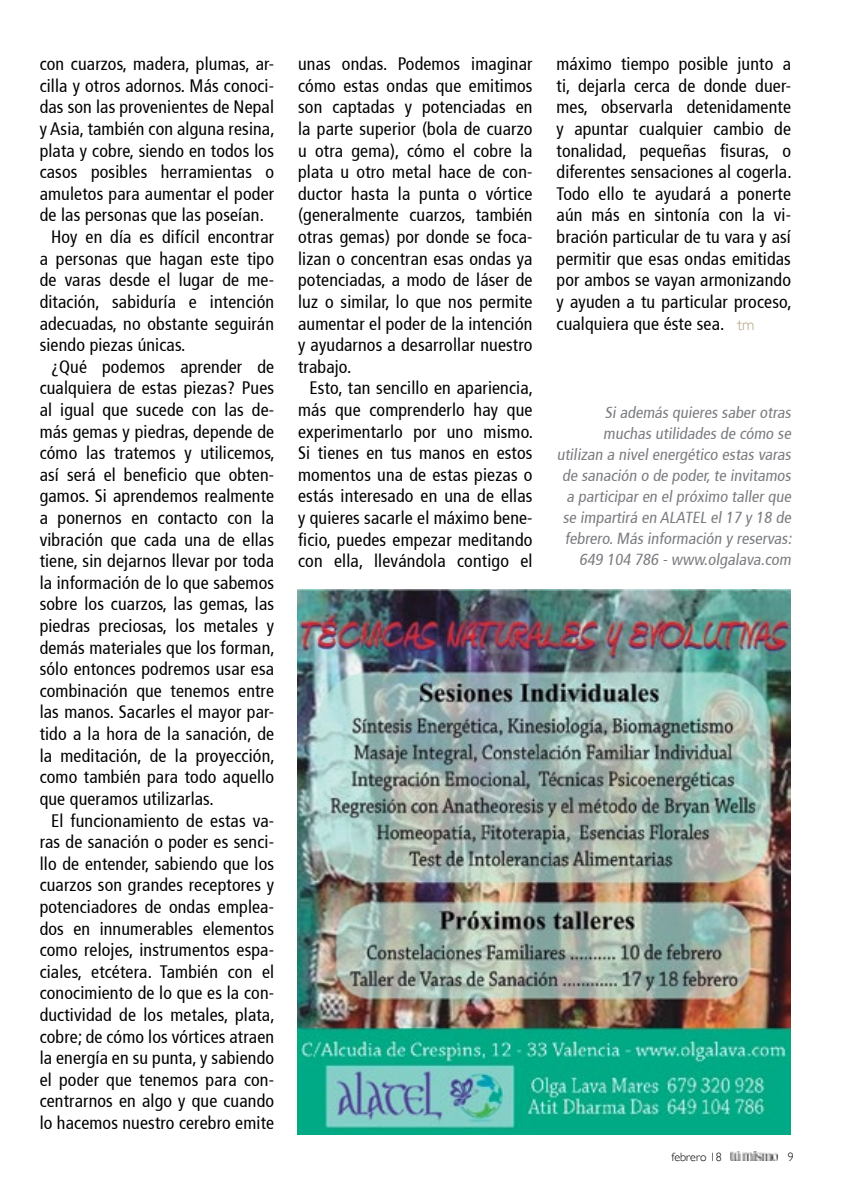
<style>
.page{position:relative;width:842px;height:1191px;background:#fff}
.page>*{position:absolute;margin:0;border:0;box-sizing:border-box;transform-origin:0 0}
.t1{font:condensed 18px/21.6px "Frutiger 57";letter-spacing:.01em;color:#000;text-align:justify}
.t2{font:condensed 16px/21px "Frutiger 57";color:#7a7c80;text-align:right}
.t3{font:300 12px "Gill Sans";color:#000}
.s1{font-family:"Gill Sans";font-weight:300;font-stretch:normal;font-size:16px;color:#b6a683}
</style>
<div class="page">
<img style="left:731px;top:1151px;width:46px;height:9px">
<img style="left:297px;top:590px;width:494px;height:544px">
<p class="t1" style="left:40px;top:53px;width:236px">con cuarzos, madera, plumas, ar-</p>
<p class="t1" style="left:40px;top:75px;width:236px">cilla y otros adornos. Más conoci-</p>
<p class="t1" style="left:40px;top:96px;width:236px">das son las provenientes de Nepal</p>
<p class="t1" style="left:40px;top:118px;width:237px">y Asia, también con alguna resina,</p>
<p class="t1" style="left:40px;top:140px;width:236px">plata y cobre, siendo en todos los</p>
<p class="t1" style="left:40px;top:161px;width:236px">casos posibles herramientas o</p>
<p class="t1" style="left:40px;top:183px;width:236px">amuletos para aumentar el poder</p>
<p class="t1" style="left:40px;top:204px;width:226px">de las personas que las poseían.</p>
<p class="t1" style="left:51px;top:226px;width:225px">Hoy en día es difícil encontrar</p>
<p class="t1" style="left:40px;top:248px;width:236px">a personas que hagan este tipo</p>
<p class="t1" style="left:40px;top:269px;width:236px">de varas desde el lugar de me-</p>
<p class="t1" style="left:40px;top:291px;width:236px">ditación, sabiduría e intención</p>
<p class="t1" style="left:40px;top:312px;width:236px">adecuadas, no obstante seguirán</p>
<p class="t1" style="left:40px;top:334px;width:147px">siendo piezas únicas.</p>
<p class="t1" style="left:51px;top:356px;width:225px">¿Qué podemos aprender de</p>
<p class="t1" style="left:40px;top:377px;width:236px">cualquiera de estas piezas? Pues</p>
<p class="t1" style="left:40px;top:399px;width:236px">al igual que sucede con las de-</p>
<p class="t1" style="left:40px;top:420px;width:236px">más gemas y piedras, depende de</p>
<p class="t1" style="left:40px;top:442px;width:237px">cómo las tratemos y utilicemos,</p>
<p class="t1" style="left:40px;top:464px;width:236px">así será el beneficio que obten-</p>
<p class="t1" style="left:40px;top:485px;width:236px">gamos. Si aprendemos realmente</p>
<p class="t1" style="left:40px;top:507px;width:236px">a ponernos en contacto con la</p>
<p class="t1" style="left:40px;top:528px;width:236px">vibración que cada una de ellas</p>
<p class="t1" style="left:40px;top:550px;width:236px">tiene, sin dejarnos llevar por toda</p>
<p class="t1" style="left:40px;top:572px;width:236px">la información de lo que sabemos</p>
<p class="t1" style="left:40px;top:593px;width:236px">sobre los cuarzos, las gemas, las</p>
<p class="t1" style="left:40px;top:615px;width:236px">piedras preciosas, los metales y</p>
<p class="t1" style="left:40px;top:636px;width:237px">demás materiales que los forman,</p>
<p class="t1" style="left:40px;top:658px;width:236px">sólo entonces podremos usar esa</p>
<p class="t1" style="left:40px;top:680px;width:236px">combinación que tenemos entre</p>
<p class="t1" style="left:40px;top:701px;width:236px">las manos. Sacarles el mayor par-</p>
<p class="t1" style="left:40px;top:723px;width:236px">tido a la hora de la sanación, de</p>
<p class="t1" style="left:40px;top:744px;width:237px">la meditación, de la proyección,</p>
<p class="t1" style="left:40px;top:766px;width:236px">como también para todo aquello</p>
<p class="t1" style="left:40px;top:788px;width:176px">que queramos utilizarlas.</p>
<p class="t1" style="left:51px;top:809px;width:225px">El funcionamiento de estas va-</p>
<p class="t1" style="left:40px;top:831px;width:236px">ras de sanación o poder es senci-</p>
<p class="t1" style="left:40px;top:852px;width:236px">llo de entender, sabiendo que los</p>
<p class="t1" style="left:40px;top:874px;width:236px">cuarzos son grandes receptores y</p>
<p class="t1" style="left:40px;top:896px;width:236px">potenciadores de ondas emplea-</p>
<p class="t1" style="left:40px;top:917px;width:236px">dos en innumerables elementos</p>
<p class="t1" style="left:40px;top:939px;width:236px">como relojes, instrumentos espa-</p>
<p class="t1" style="left:40px;top:960px;width:236px">ciales, etcétera. También con el</p>
<p class="t1" style="left:40px;top:982px;width:236px">conocimiento de lo que es la con-</p>
<p class="t1" style="left:40px;top:1004px;width:237px">ductividad de los metales, plata,</p>
<p class="t1" style="left:40px;top:1025px;width:236px">cobre; de cómo los vórtices atraen</p>
<p class="t1" style="left:40px;top:1047px;width:236px">la energía en su punta, y sabiendo</p>
<p class="t1" style="left:40px;top:1068px;width:236px">el poder que tenemos para con-</p>
<p class="t1" style="left:40px;top:1090px;width:236px">centrarnos en algo y que cuando</p>
<p class="t1" style="left:40px;top:1112px;width:236px">lo hacemos nuestro cerebro emite</p>
<p class="t1" style="left:298px;top:53px;width:236px">unas ondas. Podemos imaginar cómo estas ondas que emitimos son captadas y potenciadas en la parte superior (bola de cuarzo u otra gema), cómo el cobre la plata u otro metal hace de con&shy;ductor hasta la punta o vórtice (generalmente cuarzos, también otras gemas) por donde se foca&shy;lizan o concentran esas ondas ya potenciadas, a modo de láser de luz o similar, lo que nos permite aumentar el poder de la intención y ayudarnos a desarrollar nuestro trabajo.</p>
<p class="t1" style="left:298px;top:377px;width:237px;text-indent:11px">Esto, tan sencillo en apariencia, más que comprenderlo hay que experimentarlo por uno mismo.<br>Si tienes en tus manos en estos momentos una de estas piezas o estás interesado en una de ellas y quieres sacarle el máximo bene&shy;ficio, puedes empezar meditando con ella, llevándola contigo el</p>
<p class="t1" style="left:556px;top:53px;width:237px">máximo tiempo posible junto a ti, dejarla cerca de donde duer&shy;mes, observarla detenidamente y apuntar cualquier cambio de tonalidad, pequeñas fisuras, o diferentes sensaciones al cogerla.<br>Todo ello te ayudará a ponerte aún más en sintonía con la vi&shy;bración particular de tu vara y así permitir que esas ondas emitidas por ambos se vayan armonizando y ayuden a tu particular proceso, cualquiera que éste sea. <span class="s1">tm</span></p>
<p class="t2" style="left:557px;top:402px;width:239px">Si además quieres saber otras muchas utilidades de cómo se utilizan a nivel energético estas varas de sanación o de poder,te invitamos a participar en el próximo taller que se impartirá en ALATEL el 17 y 18 de febrero.Más información y reservas:<br>649 104 786 - www.olgalava.com</p>
<p class="t3" style="left:671px;top:1149px;width:52px">febrero 18</p>
<p class="t3" style="left:788px;top:1149px;width:7px">9</p>
</div>
